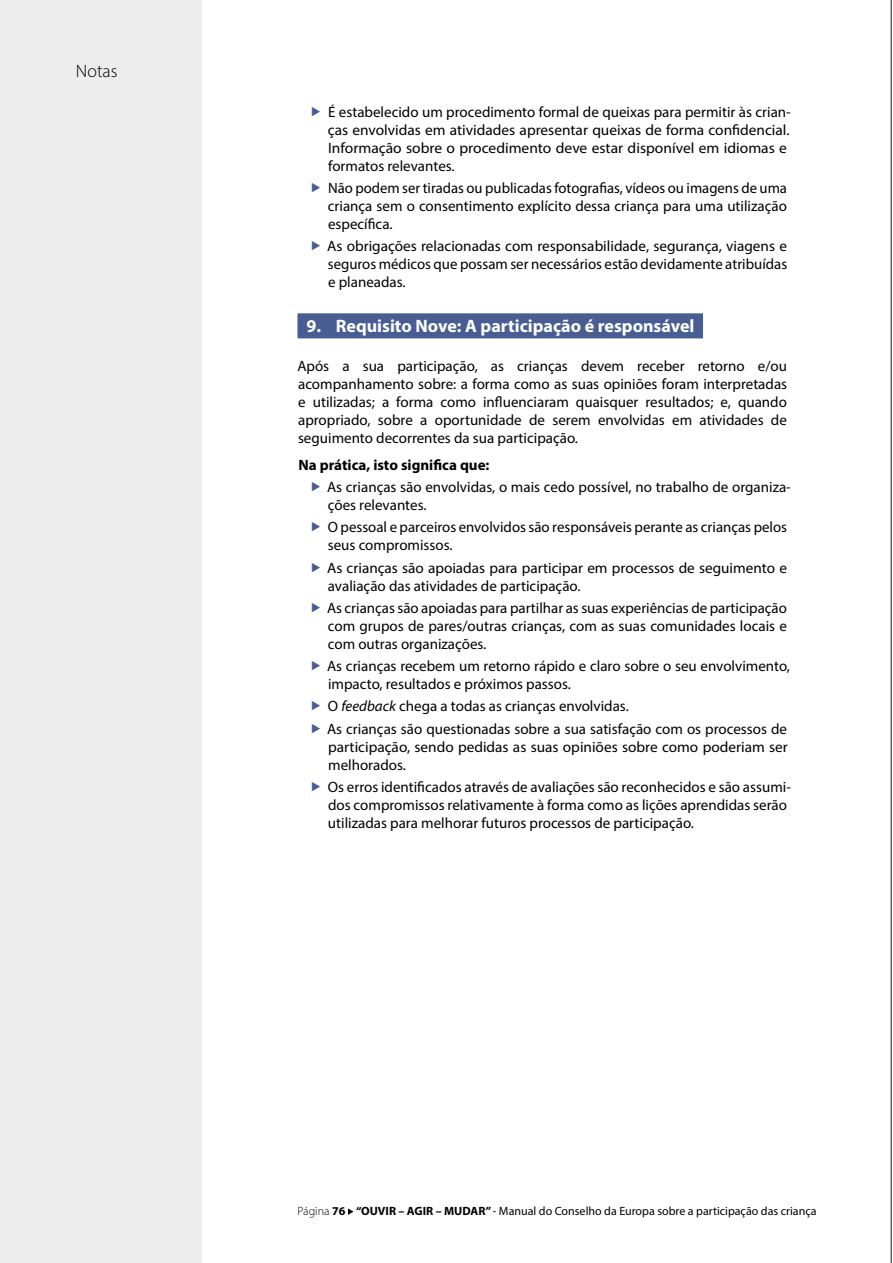
<style>
.page{position:relative;width:893px;height:1263px;background:#fff}
.page>*{position:absolute;margin:0;border:0;box-sizing:border-box;transform-origin:0 0}
.t1{font:700 18px "Myriad Pro";color:#fff}
.t2{font:300 18px "Myriad Pro";color:#000}
.t3{font:15px/18px "Myriad Pro";color:#000}
.t4{font:700 15px "Myriad Pro";color:#000}
.t5{font:12px "Myriad Pro";color:#000}
.s1{font-style:italic}
.s2{font-weight:300}
.s3{font-weight:700}
</style>
<div class="page">
<svg style="left:348px;top:1208px;width:6px;height:7px"></svg>
<div style="left:0;top:0;width:202px;height:1263px;background:#ededed"></div>
<hr style="left:891px;top:0;width:1px;height:1263px;background:#575756">
<div style="left:298px;top:314px;width:405px;height:24px;background:#485e93"></div>
<div style="left:298px;top:313px;width:405px;height:24px;background:#485e93"></div>
<p class="t2" style="left:76px;top:60px;width:43px">Notas</p>
<p class="t3" style="left:328px;top:102px;width:465px">É estabelecido um procedimento formal de queixas para permitir às crian&shy;ças envolvidas em atividades apresentar queixas de forma confidencial.<br>Informação sobre o procedimento deve estar disponível em idiomas e formatos relevantes.</p>
<p class="t3" style="left:328px;top:178px;width:461px;text-align:justify">Não podem ser tiradas ou publicadas fotografias, vídeos ou imagens de uma criança sem o consentimento explícito dessa criança para uma utilização específica.</p>
<p class="t3" style="left:327px;top:237px;width:462px;text-align:justify">As obrigações relacionadas com responsabilidade, segurança, viagens e seguros médicos que possam ser necessários estão devidamente atribuídas e planeadas.</p>
<p class="t1" style="left:307px;top:314px;width:389px">9. Requisito Nove: A participação é responsável</p>
<p class="t3" style="left:297px;top:357px;width:491px;text-align:justify">Após a sua participação, as crianças devem receber retorno e/ou acompanhamento sobre: a forma como as suas opiniões foram interpretadas e utilizadas; a forma como influenciaram quaisquer resultados; e, quando apropriado, sobre a oportunidade de serem envolvidas em atividades de seguimento decorrentes da sua participação.</p>
<p class="t4" style="left:298px;top:455px;width:193px">Na prática, isto significa que:</p>
<p class="t3" style="left:327px;top:478px;width:465px">As crianças são envolvidas, o mais cedo possível, no trabalho de organiza&shy;ções relevantes.</p>
<p class="t3" style="left:328px;top:518px;width:461px">O pessoal e parceiros envolvidos são responsáveis perante as crianças pelos seus compromissos.</p>
<p class="t3" style="left:327px;top:558px;width:461px">As crianças são apoiadas para participar em processos de seguimento e avaliação das atividades de participação.</p>
<p class="t3" style="left:327px;top:599px;width:461px;text-align:justify">As crianças são apoiadas para partilhar as suas experiências de participação com grupos de pares/outras crianças, com as suas comunidades locais e com outras organizações.</p>
<p class="t3" style="left:327px;top:657px;width:464px">As crianças recebem um retorno rápido e claro sobre o seu envolvimento, impacto, resultados e próximos passos.</p>
<p class="t3" style="left:327px;top:695px;width:461px;line-height:22.2px">O <span class="s1">feedback</span> chega a todas as crianças envolvidas.<br>As crianças são questionadas sobre a sua satisfação com os processos de</p>
<p class="t3" style="left:328px;top:737px;width:461px">participação, sendo pedidas as suas opiniões sobre como poderiam ser melhorados.</p>
<p class="t3" style="left:328px;top:778px;width:465px">Os erros identificados através de avaliações são reconhecidos e são assumi&shy;dos compromissos relativamente à forma como as lições aprendidas serão utilizadas para melhorar futuros processos de participação.</p>
<p class="t5" style="left:298px;top:1203px;width:520px"><span class="s2">Página</span> <span class="s3">76 “OUVIR – AGIR – MUDAR”</span> - Manual do Conselho da Europa sobre a participação das criança</p>
</div>
